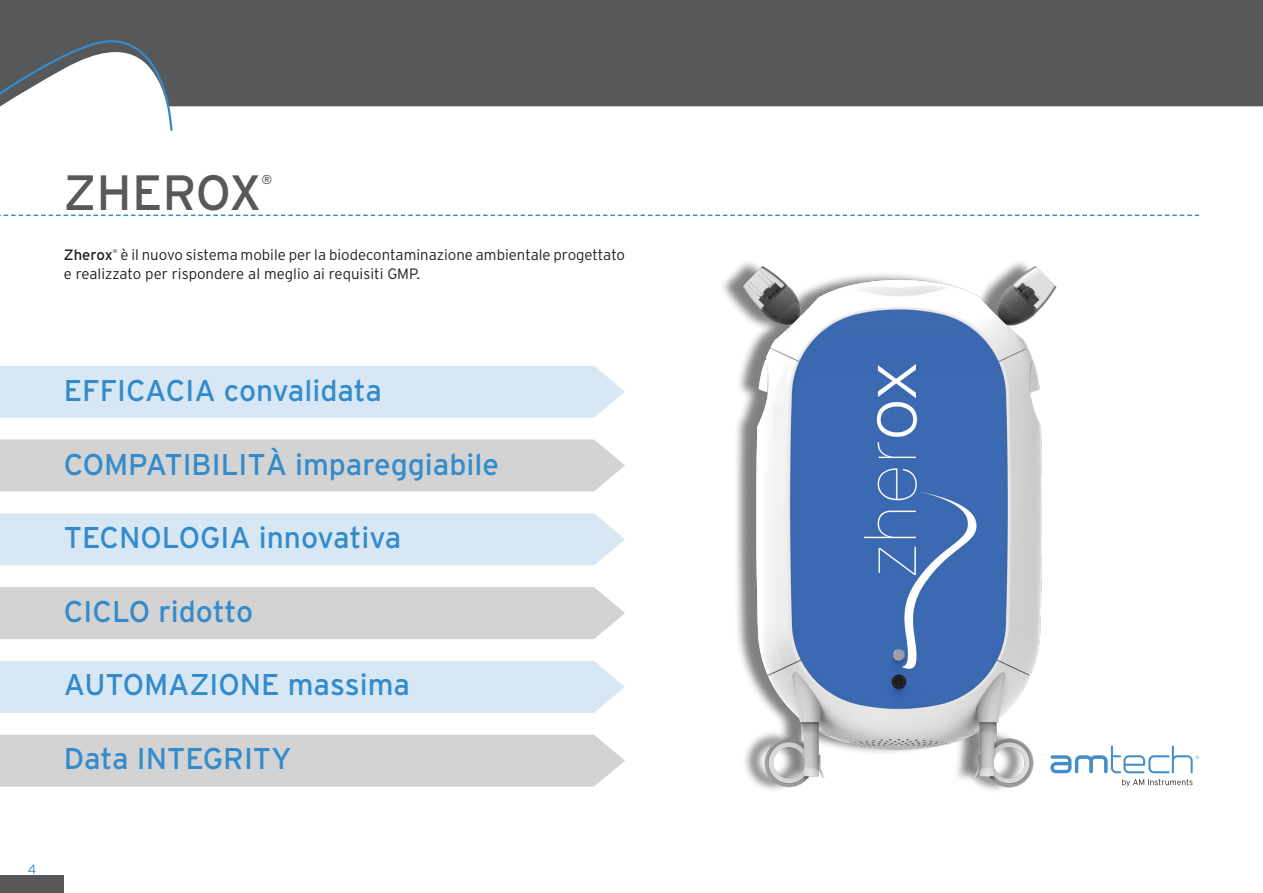
<style>
.page{position:relative;width:1263px;height:893px;background:#fff}
.page>*{position:absolute;margin:0;border:0;box-sizing:border-box;transform-origin:0 0}
._1_titolo_MAIU_filet{font:49.5px "Interstate";color:#57585a}
._1_titolo_MIN_20_pt{font:30px "Interstate";color:#348bcb}
.testo{font:300 15px/19.5px "Interstate";color:#231f20}
.testo-2{font:15px "Interstate";color:#231f20}
.n_pag{font:300 13.5px "Interstate";color:#348bcb}
._1_titolo_MAIU_filet-2{font:12.9px "Interstate";color:#57585a}
.testo-3{font:300 5.7px "Interstate";color:#231f20}
</style>
<div class="page">
<div style="left:0;top:0;width:1263px;height:106px;background:#57585a"></div>
<svg style="left:0;top:40px;width:174px;height:91px"></svg>
<div style="left:0;top:876px;width:64px;height:17px;background:#57585a"></div>
<div style="left:0;top:366px;width:625px;height:52px;background:#d7e8f4"></div>
<div style="left:0;top:735px;width:625px;height:52px;background:#d3d3d3"></div>
<div style="left:0;top:661px;width:625px;height:52px;background:#d7e8f4"></div>
<div style="left:0;top:587px;width:625px;height:52px;background:#d3d3d3"></div>
<div style="left:0;top:513px;width:625px;height:52px;background:#d7e8f4"></div>
<div style="left:0;top:439px;width:625px;height:52px;background:#d3d3d3"></div>
<svg style="left:0;top:215px;width:1199px;height:1px"></svg>
<img style="left:723px;top:262px;width:395px;height:528px">
<svg style="left:1050px;top:746px;width:149px;height:27px"></svg>
<svg style="left:1122px;top:779px;width:70px;height:8px"></svg>
<p class="_1_titolo_MAIU_filet" style="left:64px;top:162px;width:199px">ZHEROX</p>
<p class="_1_titolo_MAIU_filet-2" style="left:261px;top:172px;width:12px">®</p>
<p class="testo-2" style="left:64px;top:246px;width:50px">Zherox</p>
<p class="testo-3" style="left:113px;top:248px;width:6px">®</p>
<p class="testo" style="left:64px;top:245px;width:563px;text-indent:57px">è il nuovo sistema mobile per la biodecontaminazione ambientale progettato e realizzato per rispondere al meglio ai requisiti GMP.</p>
<p class="_1_titolo_MIN_20_pt" style="left:64px;top:373px;width:320px">EFFICACIA convalidata</p>
<p class="_1_titolo_MIN_20_pt" style="left:64px;top:446px;width:437px">COMPATIBILITÀ impareggiabile</p>
<p class="_1_titolo_MIN_20_pt" style="left:64px;top:520px;width:339px">TECNOLOGIA innovativa</p>
<p class="_1_titolo_MIN_20_pt" style="left:64px;top:593px;width:191px">CICLO ridotto</p>
<p class="_1_titolo_MIN_20_pt" style="left:64px;top:667px;width:348px">AUTOMAZIONE massima</p>
<p class="_1_titolo_MIN_20_pt" style="left:64px;top:740px;width:230px">Data INTEGRITY</p>
<p class="n_pag" style="left:28px;top:861px;width:10px">4</p>
</div>
